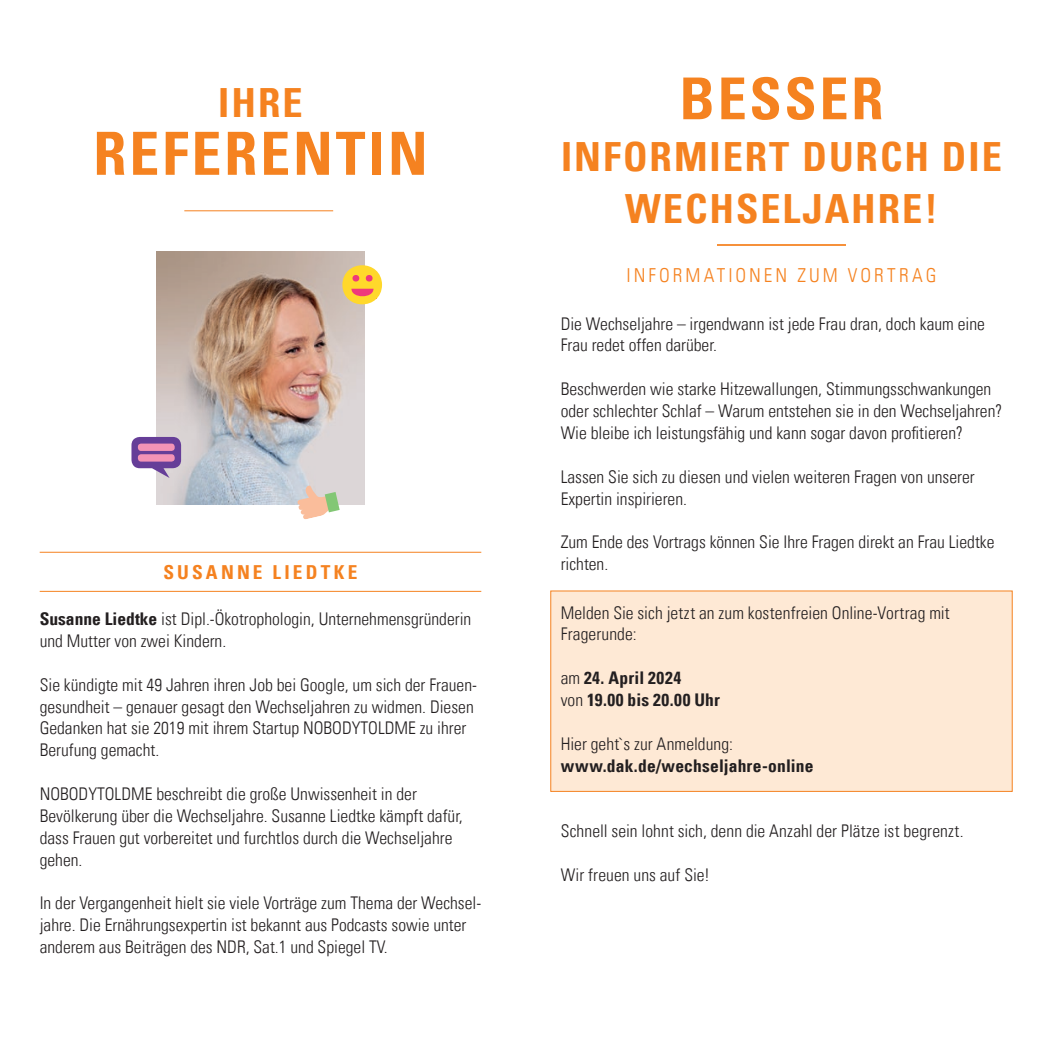
<style>
.page{position:relative;width:1042px;height:1042px;background:#fff}
.page>*{position:absolute;margin:0;border:0;box-sizing:border-box;transform-origin:0 0}
.t1{font:59.5px "Univers Com 67 Bold Cond";letter-spacing:.05em;color:#f58220}
.t2{font:57.75px "Univers Com 67 Bold Cond";letter-spacing:.05em;color:#f58220}
.t3{font:40.25px/51.6px "Univers Com 67 Bold Cond";letter-spacing:.05em;color:#f58220;text-align:center}
.t4{font:19.25px "Univers Com 47 Light Cond";letter-spacing:.155em;color:#f58220}
.t5{font:19.25px "Univers Com 67 Bold Cond";letter-spacing:.165em;color:#f58220}
.t6{font:17.5px/21.9px "Univers Com 47 Light Cond";color:#231f20}
.t7{font:17.5px/21.9px "Univers Com 67 Bold Cond";letter-spacing:.01em;color:#231f20}
.s1{font-family:"Univers Com 67 Bold Cond"}
.s2{font-family:"Univers Com 47 Light Cond"}
</style>
<div class="page">
<div style="left:550px;top:590px;width:462px;height:202px;background:#fee9d5;border:1px solid #f58220"></div>
<hr style="left:717px;top:244px;width:129px;height:2px;background:#f58220">
<hr style="left:184px;top:210px;width:149px;height:1px;background:#f58220">
<img style="left:156px;top:251px;width:209px;height:253px">
<svg style="left:297px;top:483px;width:43px;height:36px;background:#decfb9"></svg>
<svg style="left:131px;top:437px;width:50px;height:41px"></svg>
<div style="left:138px;top:454px;width:37px;height:7px;background:#f393b6;border-radius:3px"></div>
<div style="left:138px;top:443px;width:37px;height:8px;background:#f393b6;border-radius:3px"></div>
<svg style="left:342px;top:265px;width:40px;height:39px;background:#f7c359"></svg>
<hr style="left:40px;top:591px;width:441px;height:1px;background:#f58220">
<hr style="left:40px;top:552px;width:441px;height:1px;background:#f58220">
<h3 class="t3" style="left:218px;top:77px;width:86px">IHRE</h3>
<h1 class="t1" style="left:93px;top:117px;width:336px">REFERENTIN</h1>
<p class="t5" style="left:163px;top:560px;width:195px">SUSANNE LIEDTKE</p>
<p class="t6" style="left:40px;top:608px;width:433px"><span class="s1">Susanne Liedtke</span> ist Dipl.-Ökotrophologin, Unternehmensgründerin und Mutter von zwei Kindern.</p>
<p class="t6" style="left:40px;top:673px;width:439px">Sie kündigte mit 49 Jahren ihren Job bei Google, um sich der Frauen&shy;gesundheit – genauer gesagt den Wechseljahren zu widmen. Diesen Gedanken hat sie 2019 mit ihrem Startup NOBODYTOLDME zu ihrer Berufung gemacht.</p>
<p class="t6" style="left:40px;top:783px;width:425px">NOBODYTOLDME beschreibt die große Unwissenheit in der Bevölkerung über die Wechseljahre. Susanne Liedtke kämpft dafür, dass Frauen gut vorbereitet und furchtlos durch die Wechseljahre gehen.</p>
<p class="t6" style="left:40px;top:892px;width:443px">In der Vergangenheit hielt sie viele Vorträge zum Thema der Wechsel&shy;jahre. Die Ernährungsexpertin ist bekannt aus Podcasts sowie unter anderem aus Beiträgen des NDR, Sat.1 und Spiegel TV.</p>
<h2 class="t2" style="left:679px;top:63px;width:205px">BESSER</h2>
<h3 class="t3" style="left:561px;top:131px;width:442px">INFORMIERT DURCH DIE<br>WECHSELJAHRE!</h3>
<p class="t4" style="left:626px;top:264px;width:311px">INFORMATIONEN ZUM VORTRAG</p>
<p class="t6" style="left:561px;top:312px;width:426px">Die Wechseljahre – irgendwann ist jede Frau dran, doch kaum eine<br>Frau redet offen darüber.</p>
<p class="t6" style="left:561px;top:378px;width:443px">Beschwerden wie starke Hitzewallungen, Stimmungsschwankungen oder schlechter Schlaf – Warum entstehen sie in den Wechseljahren?<br>Wie bleibe ich leistungsfähig und kann sogar davon profitieren?</p>
<p class="t6" style="left:561px;top:466px;width:415px">Lassen Sie sich zu diesen und vielen weiteren Fragen von unserer<br>Expertin inspirieren.</p>
<p class="t6" style="left:561px;top:531px;width:435px">Zum Ende des Vortrags können Sie Ihre Fragen direkt an Frau Liedtke richten.</p>
<p class="t6" style="left:561px;top:601px;width:391px">Melden Sie sich jetzt an zum kostenfreien Online-Vortrag mit<br>Fragerunde:</p>
<p class="t7" style="left:561px;top:667px;width:161px"><span class="s2">am</span> 24. April 2024<br><span class="s2">von</span> 19.00 bis 20.00 Uhr</p>
<p class="t6" style="left:561px;top:733px;width:174px">Hier geht`s zur Anmeldung:</p>
<p class="t7" style="left:561px;top:754px;width:254px">www.dak.de/wechseljahre-online</p>
<p class="t6" style="left:561px;top:820px;width:404px">Schnell sein lohnt sich, denn die Anzahl der Plätze ist begrenzt.</p>
<p class="t6" style="left:561px;top:864px;width:151px">Wir freuen uns auf Sie!</p>
</div>
